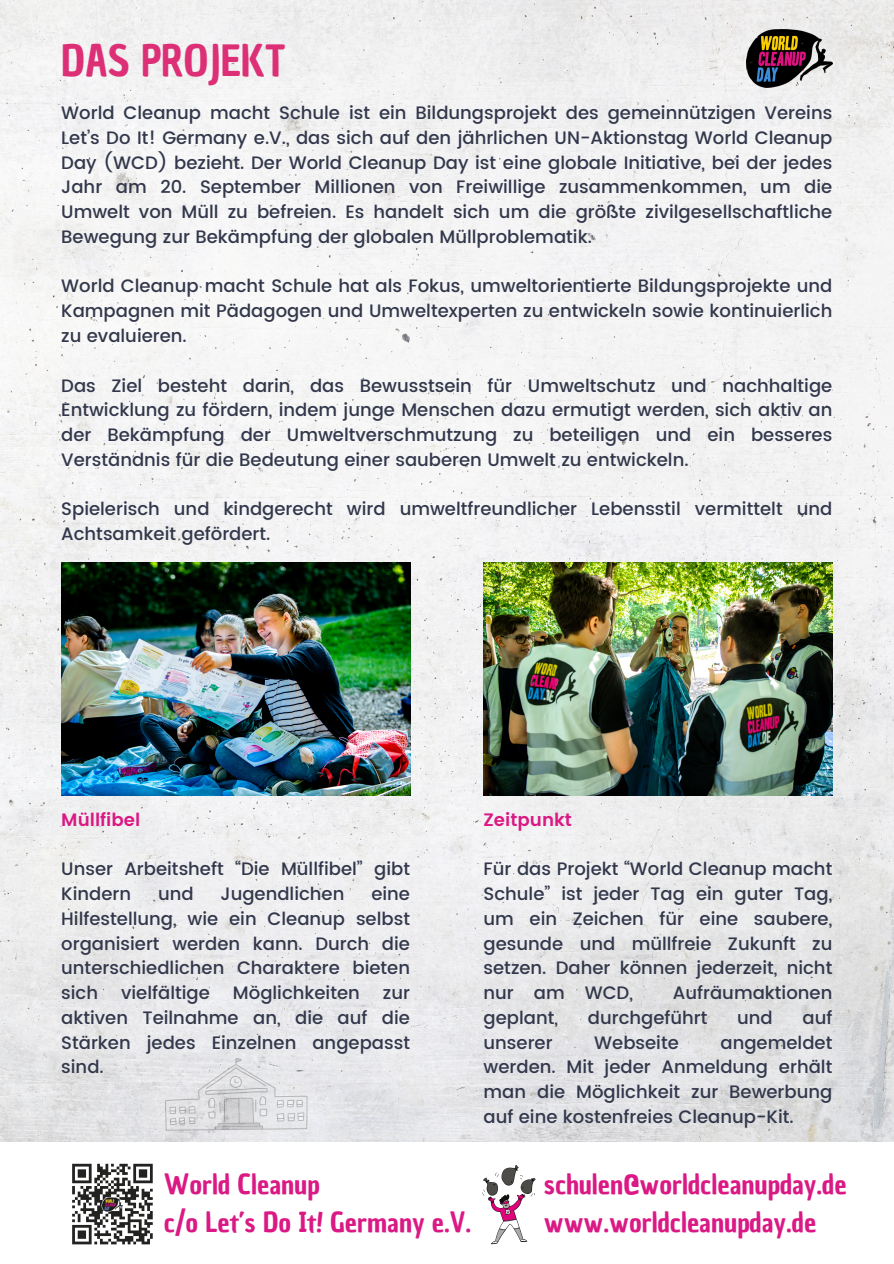
<style>
.page{position:relative;width:894px;height:1264px;background:#fff}
.page>*{position:absolute;margin:0;border:0;box-sizing:border-box;transform-origin:0 0}
.t1{font:42px "Chau Philomene One";color:#dd2f76}
.t2{font:27px/37.2px "Chau Philomene One";color:#da1984}
.t3{font:500 18px/24.8px "Poppins";color:#32374b;text-align:justify}
.t4{font:600 18px "Poppins";color:#da1984}
</style>
<div class="page">
<img style="left:0;top:0;width:893px;height:1141px">
<img style="left:61px;top:562px;width:349px;height:233px">
<img style="left:483px;top:562px;width:349px;height:233px">
<img style="left:72px;top:1163px;width:81px;height:82px">
<img style="left:482px;top:1165px;width:54px;height:80px">
<img style="left:155px;top:1053px;width:162px;height:88px">
<img style="left:746px;top:29px;width:85px;height:59px">
<p class="t1" style="left:61px;top:33px;width:225px">DAS PROJEKT</p>
<p class="t3" style="left:61px;top:101px;width:772px">World Cleanup macht Schule ist ein Bildungsprojekt des gemeinnützigen Vereins Let’s Do It! Germany e.V., das sich auf den jährlichen UN-Aktionstag World Cleanup Day (WCD) bezieht. Der World Cleanup Day ist eine globale Initiative, bei der jedes Jahr am 20. September Millionen von Freiwillige zusammenkommen, um die Umwelt von Müll zu befreien. Es handelt sich um die größte zivilgesellschaftliche Bewegung zur Bekämpfung der globalen Müllproblematik.</p>
<p class="t3" style="left:61px;top:274px;width:772px">World Cleanup macht Schule hat als Fokus, umweltorientierte Bildungsprojekte und Kampagnen mit Pädagogen und Umweltexperten zu entwickeln sowie kontinuierlich zu evaluieren.</p>
<p class="t3" style="left:61px;top:373px;width:772px">Das Ziel besteht darin, das Bewusstsein für Umweltschutz und nachhaltige Entwicklung zu fördern, indem junge Menschen dazu ermutigt werden, sich aktiv an der Bekämpfung der Umweltverschmutzung zu beteiligen und ein besseres Verständnis für die Bedeutung einer sauberen Umwelt zu entwickeln.</p>
<p class="t3" style="left:61px;top:497px;width:772px">Spielerisch und kindgerecht wird umweltfreundlicher Lebensstil vermittelt und<br>Achtsamkeit gefördert.</p>
<p class="t4" style="left:61px;top:809px;width:81px">Müllfibel</p>
<p class="t3" style="left:61px;top:856px;width:350px">Unser Arbeitsheft “Die Müllfibel” gibt<br>Kindern</p>
<p class="t3" style="left:61px;top:881px;width:350px;text-indent:310px">eine Hilfestellung, wie ein Cleanup selbst organisiert werden kann. Durch die unterschiedlichen Charaktere bieten sich</p>
<p class="t3" style="left:158px;top:881px;width:37px">und</p>
<p class="t3" style="left:220px;top:881px;width:125px">Jugendlichen</p>
<p class="t3" style="left:121px;top:980px;width:90px">vielfältige</p>
<p class="t3" style="left:233px;top:980px;width:128px">Möglichkeiten</p>
<p class="t3" style="left:61px;top:980px;width:350px;text-indent:321px">zur aktiven Teilnahme an, die auf die Stärken jedes Einzelnen angepasst sind.</p>
<p class="t4" style="left:483px;top:809px;width:90px">Zeitpunkt</p>
<p class="t3" style="left:483px;top:856px;width:350px">Für das Projekt “World Cleanup macht Schule” ist jeder Tag ein guter Tag, um ein Zeichen für eine saubere, gesunde und müllfreie Zukunft zu setzen. Daher können jederzeit, nicht nur am WCD,</p>
<p class="t3" style="left:672px;top:980px;width:161px">Aufräumaktionen</p>
<p class="t3" style="left:483px;top:1005px;width:76px">geplant,</p>
<p class="t3" style="left:587px;top:1005px;width:121px">durchgeführt</p>
<p class="t3" style="left:737px;top:1005px;width:37px">und</p>
<p class="t3" style="left:802px;top:1005px;width:31px">auf</p>
<p class="t3" style="left:483px;top:1030px;width:71px">unserer</p>
<p class="t3" style="left:594px;top:1030px;width:86px">Webseite</p>
<p class="t3" style="left:483px;top:1030px;width:350px;text-indent:237px">angemeldet werden. Mit jeder Anmeldung erhält man die Möglichkeit zur Bewerbung auf eine kostenfreies Cleanup-Kit.</p>
<p class="t2" style="left:164px;top:1166px;width:309px">World Cleanup<br>c/o Let’s Do It! Germany e.V.</p>
<p class="t2" style="left:543px;top:1166px;width:304px">schulen@worldcleanupday.de www.worldcleanupday.de</p>
</div>
